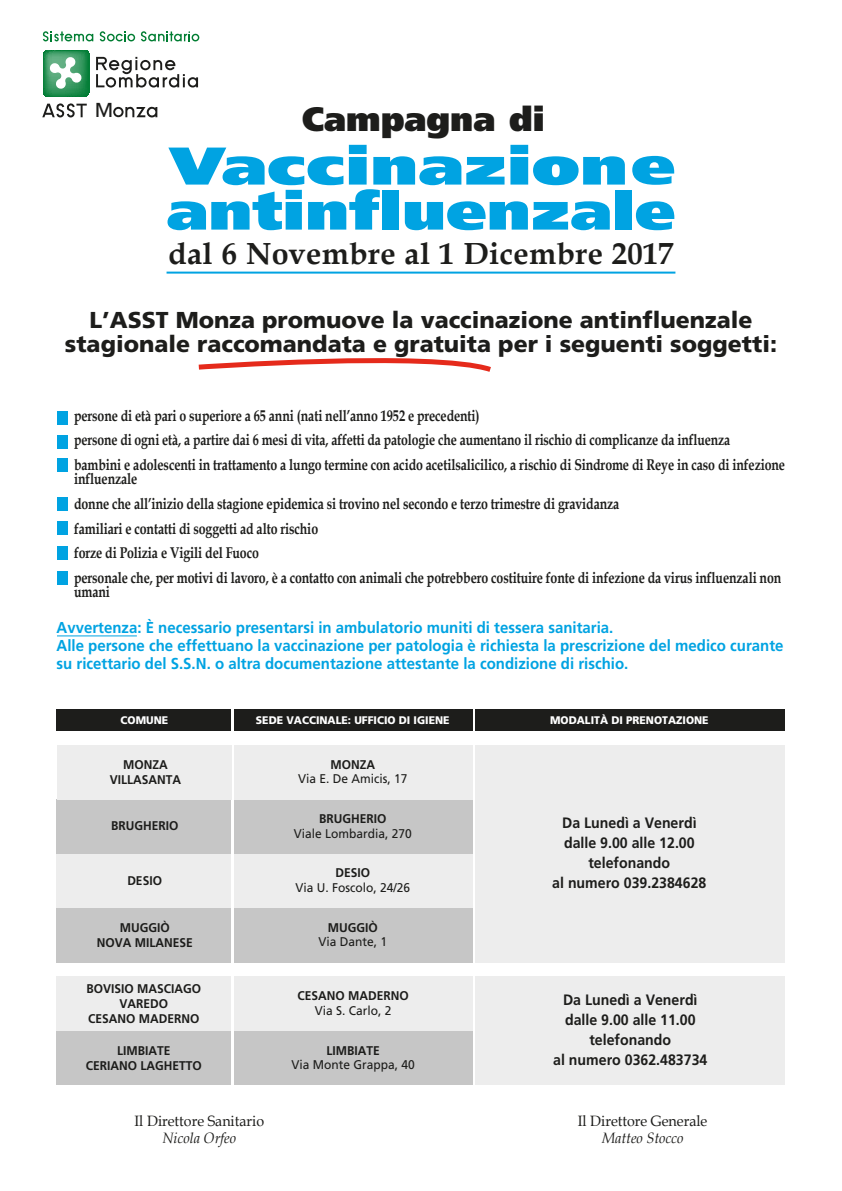
<style>
.page{position:relative;width:842px;height:1191px;background:#fff}
.page>*{position:absolute;margin:0;border:0;box-sizing:border-box;transform-origin:0 0}
.t1{font:900 53px/45px "Frutiger";color:#00a3e2;scale:1.33 1}
.t2{font:900 33.8px "Frutiger";color:#1d1d1b}
.t3{font:700 30.5px "Book Antiqua";letter-spacing:.01em;color:#1d1d1b}
.t4{font:900 23px/24px "Frutiger";color:#1d1d1b;text-align:center}
.t5{font:500 19.1px "Avant Garde";color:#1d1d1b}
.t6{font:700 15.8px/18px "Frutiger";color:#00a3e2;scale:.95 1}
.t7{font:700 15.6px/24.6px "Book Antiqua";letter-spacing:-.01em;color:#1d1d1b;scale:.79 1}
.t8{font:700 15.1px/20px "Frutiger";color:#1d1d1b;text-align:center;scale:.94 1}
.t9{font:15px "Book Antiqua";color:#1d1d1b;scale:.95 1}
.t10{font:italic 15px "Book Antiqua";color:#1d1d1b;scale:.95 1}
.t11{font:700 12.6px/15px "Frutiger";color:#1d1d1b;text-align:center;scale:.95 1}
.t12{font:12.6px "Frutiger";color:#1d1d1b;scale:.95 1}
.t13{font:900 11px "Frutiger";color:#fff;scale:.95 1}
</style>
<div class="page">
<div style="left:475px;top:745px;width:310px;height:217px;background:#ededed"></div>
<div style="left:234px;top:908px;width:238px;height:54px;background:#c6c6c6"></div>
<div style="left:57px;top:908px;width:174px;height:54px;background:#c6c6c6"></div>
<div style="left:234px;top:853px;width:238px;height:55px;background:#ededed"></div>
<div style="left:57px;top:853px;width:174px;height:55px;background:#ededed"></div>
<div style="left:234px;top:1030px;width:238px;height:55px;background:#c6c6c6"></div>
<div style="left:57px;top:1030px;width:174px;height:55px;background:#c6c6c6"></div>
<div style="left:475px;top:976px;width:310px;height:109px;background:#ededed"></div>
<div style="left:234px;top:976px;width:238px;height:54px;background:#ededed"></div>
<div style="left:57px;top:976px;width:174px;height:54px;background:#ededed"></div>
<div style="left:234px;top:799px;width:238px;height:54px;background:#c6c6c6"></div>
<div style="left:57px;top:799px;width:174px;height:54px;background:#c6c6c6"></div>
<div style="left:234px;top:745px;width:238px;height:54px;background:#ededed"></div>
<div style="left:58px;top:745px;width:174px;height:54px;background:#ededed"></div>
<div style="left:475px;top:709px;width:310px;height:22px;background:#1d1d1b"></div>
<div style="left:234px;top:709px;width:238px;height:22px;background:#1d1d1b"></div>
<div style="left:57px;top:709px;width:174px;height:22px;background:#1d1d1b"></div>
<hr style="left:167px;top:272px;width:508px;height:2px;background:#00a3e2">
<hr style="left:57px;top:635px;width:80px;height:1px;background:#00a3e2">
<div style="left:57px;top:436px;width:11px;height:13px;background:#00a3e2"></div>
<div style="left:57px;top:411px;width:11px;height:13px;background:#00a3e2"></div>
<div style="left:57px;top:459px;width:11px;height:13px;background:#00a3e2"></div>
<div style="left:57px;top:497px;width:11px;height:14px;background:#00a3e2"></div>
<div style="left:57px;top:522px;width:11px;height:13px;background:#00a3e2"></div>
<div style="left:57px;top:546px;width:11px;height:13px;background:#00a3e2"></div>
<div style="left:57px;top:571px;width:11px;height:13px;background:#00a3e2"></div>
<svg style="left:198px;top:358px;width:293px;height:14px"></svg>
<svg style="left:96px;top:57px;width:102px;height:30px"></svg>
<svg style="left:43px;top:31px;width:50px;height:11px"></svg>
<svg style="left:141px;top:31px;width:58px;height:11px"></svg>
<svg style="left:100px;top:31px;width:35px;height:11px"></svg>
<svg style="left:43px;top:50px;width:46px;height:46px"></svg>
<svg style="left:49px;top:56px;width:33px;height:33px"></svg>
<svg style="left:42px;top:103px;width:45px;height:14px"></svg>
<svg style="left:113px;top:106px;width:44px;height:11px"></svg>
<p class="t5" style="left:95px;top:98px;width:19px">M</p>
<h2 class="t2" style="left:302px;top:98px;width:244px">Campagna di</h2>
<h1 class="t1" style="left:167px;top:143px;width:384px">Vaccinazione antinfluenzale</h1>
<h3 class="t3" style="left:168px;top:236px;width:507px">dal 6 Novembre al 1 Dicembre 2017</h3>
<h3 class="t4" style="left:65px;top:308px;width:714px">L’ASST Monza promuove la vaccinazione antinfluenzale stagionale raccomandata e gratuita per i seguenti soggetti:</h3>
<p class="t7" style="left:74px;top:403px;width:515px">persone di età pari o superiore a 65 anni (nati nell’anno 1952 e precedenti)</p>
<p class="t7" style="left:74px;top:458px;width:901px;line-height:14.4px">bambini e adolescenti in trattamento a lungo termine con acido acetilsalicilico, a rischio di Sindrome di Reye in caso di infezione influenzale</p>
<p class="t7" style="left:74px;top:491px;width:897px">donne che all’inizio della stagione epidemica si trovino nel secondo e terzo trimestre di gravidanza<br>familiari e contatti di soggetti ad alto rischio<br>forze di Polizia e Vigili del Fuoco<br>personale che, per motivi di lavoro, è a contatto con animali che potrebbero costituire fonte di infezione da virus influenzali non</p>
<p class="t7" style="left:74px;top:580px;width:47px">umani</p>
<p class="t7" style="left:74px;top:428px;width:832px">persone di ogni età, a partire dai 6 mesi di vita, affetti da patologie che aumentano il rischio di complicanze da influenza</p>
<p class="t6" style="left:57px;top:618px;width:767px">Avvertenza: È necessario presentarsi in ambulatorio muniti di tessera sanitaria.<br>Alle persone che effettuano la vaccinazione per patologia è richiesta la prescrizione del medico curante su ricettario del S.S.N. o altra documentazione attestante la condizione di rischio.</p>
<p class="t13" style="left:121px;top:713px;width:52px">COMUNE</p>
<p class="t13" style="left:256px;top:713px;width:205px">SEDE VACCINALE: UFFICIO DI IGIENE</p>
<p class="t13" style="left:550px;top:713px;width:168px">MODALITÀ DI PRENOTAZIONE</p>
<p class="t11" style="left:110px;top:756px;width:77px">MONZA<br>VILLASANTA</p>
<p class="t11" style="left:111px;top:818px;width:72px">BRUGHERIO</p>
<p class="t11" style="left:127px;top:872px;width:38px">DESIO</p>
<p class="t11" style="left:97px;top:920px;width:103px">MUGGIÒ<br>NOVA MILANESE</p>
<p class="t11" style="left:86px;top:981px;width:122px">BOVISIO MASCIAGO<br>VAREDO<br>CESANO MADERNO</p>
<p class="t11" style="left:86px;top:1042px;width:124px">LIMBIATE<br>CERIANO LAGHETTO</p>
<p class="t9" style="left:134px;top:1111px;width:138px">Il Direttore Sanitario</p>
<p class="t10" style="left:163px;top:1129px;width:79px">Nicola Orfeo</p>
<p class="t11" style="left:330px;top:757px;width:49px">MONZA</p>
<p class="t12" style="left:298px;top:771px;width:117px">Via E. De Amicis, 17</p>
<p class="t11" style="left:319px;top:811px;width:72px">BRUGHERIO</p>
<p class="t12" style="left:294px;top:825px;width:126px">Viale Lombardia, 270</p>
<p class="t11" style="left:335px;top:865px;width:38px">DESIO</p>
<p class="t12" style="left:295px;top:880px;width:122px">Via U. Foscolo, 24/26</p>
<p class="t11" style="left:328px;top:920px;width:54px">MUGGIÒ</p>
<p class="t12" style="left:318px;top:934px;width:74px">Via Dante, 1</p>
<p class="t11" style="left:297px;top:988px;width:119px">CESANO MADERNO</p>
<p class="t12" style="left:315px;top:1003px;width:82px">Via S. Carlo, 2</p>
<p class="t11" style="left:326px;top:1042px;width:58px">LIMBIATE</p>
<p class="t12" style="left:291px;top:1057px;width:131px">Via Monte Grappa, 40</p>
<p class="t8" style="left:552px;top:813px;width:166px">Da Lunedì a Venerdì dalle 9.00 alle 12.00 telefonando<br>al numero 039.2384628</p>
<p class="t8" style="left:553px;top:990px;width:166px">Da Lunedì a Venerdì dalle 9.00 alle 11.00 telefonando<br>al numero 0362.483734</p>
<p class="t9" style="left:578px;top:1111px;width:138px">Il Direttore Generale</p>
<p class="t10" style="left:602px;top:1129px;width:87px">Matteo Stocco</p>
</div>
